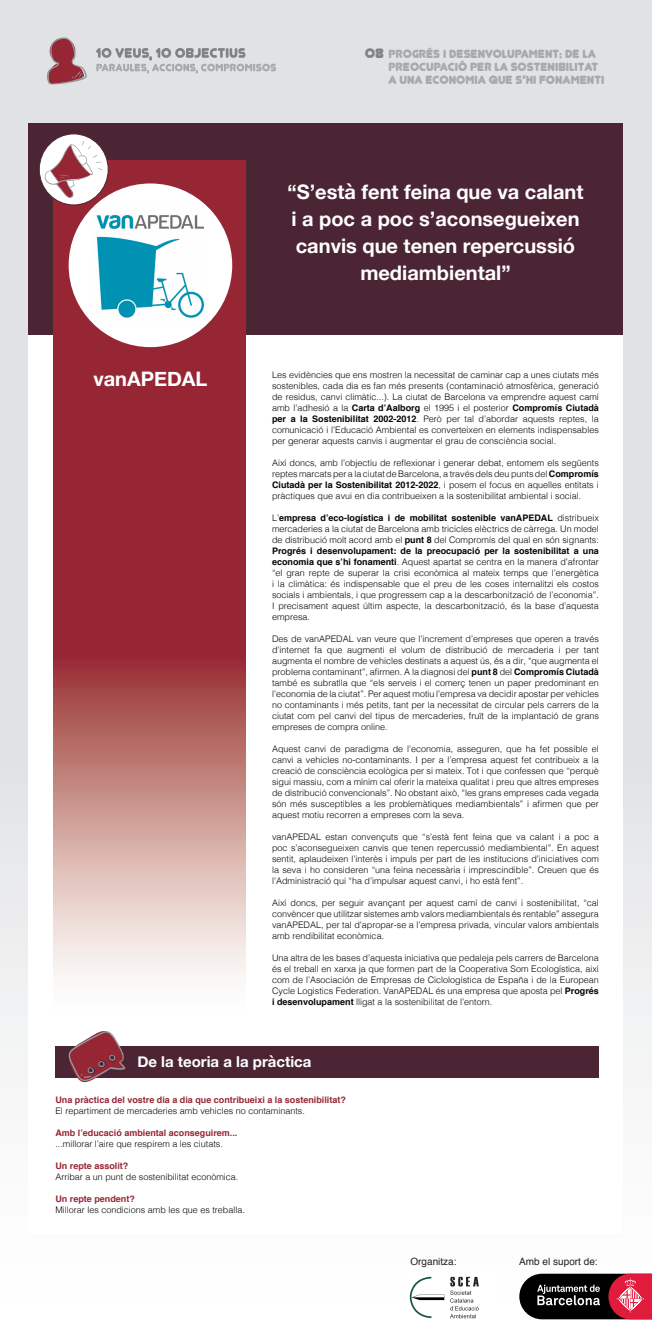
<style>
.page{position:relative;width:652px;height:1336px;background:#fff}
.page>*{position:absolute;margin:0;border:0;box-sizing:border-box;transform-origin:0 0}
.t1{font:700 20px/27px "Helvetica Neue";color:#fff;text-align:center}
.t2{font:16px "Junegull";color:#808285}
.t3{font:700 15px "Helvetica Neue";color:#fff}
.t4{font:14px/13px "Junegull";color:#a8a9ad}
.t5{font:10px "Helvetica";color:#231f20}
.t6{font:300 9px/11px "Helvetica";color:#040503;text-align:justify}
.t7{font:700 9px "Helvetica";color:#972635}
.s1{font-weight:700}
</style>
<div class="page">
<div style="left:0;top:0;width:652px;height:1335px;background:linear-gradient(to bottom,#d7d8da,#f9fafa)"></div>
<div style="left:29px;top:330px;width:594px;height:903px;background:#fff"></div>
<div style="left:29px;top:123px;width:594px;height:212px;background:#4c2534"></div>
<svg style="left:54px;top:160px;width:191px;height:819px;background:#b05c62"></svg>
<div style="left:55px;top:1045px;width:544px;height:32px;background:#4c2534"></div>
<div style="left:70px;top:185px;width:161px;height:160px;background:#fff;border-radius:50%"></div>
<img style="left:91px;top:205px;width:118px;height:117px">
<div style="left:69px;top:183px;width:163px;height:164px;border:3px solid #fff;border-radius:50%"></div>
<svg style="left:69px;top:1031px;width:57px;height:52px"></svg>
<img style="left:407px;top:1273px;width:90px;height:48px">
<svg style="left:96px;top:48px;width:180px;height:25px;background:#c5c6c8"></svg>
<svg style="left:46px;top:37px;width:41px;height:48px;background:#b37b84"></svg>
<svg style="left:519px;top:1273px;width:133px;height:45px;background:#613039"></svg>
<svg style="left:39px;top:134px;width:69px;height:71px"></svg>
<div style="left:39px;top:133px;width:70px;height:72px;border:1px solid #4c2534;border-radius:50%"></div>
<svg style="left:43px;top:141px;width:60px;height:57px;background:#d6b9be"></svg>
<p class="t4" style="left:388px;top:47px;width:217px">PROGRÉS I DESENVOLUPAMENT: DE LA<br>PREOCUPACIÓ PER LA SOSTENIBILITAT<br>A UNA ECONOMIA QUE S’HI FONAMENTI</p>
<p class="t2" style="left:365px;top:45px;width:21px">08</p>
<p class="t1" style="left:288px;top:178px;width:297px">“S’està fent feina que va calant i a poc a poc s’aconsegueixen canvis que tenen repercussió mediambiental”</p>
<p class="t1" style="left:93px;top:366px;width:116px">vanAPEDAL</p>
<p class="t6" style="left:272px;top:368px;width:328px">Les evidències que ens mostren la necessitat de caminar cap a unes ciutats més sostenibles, cada dia es fan més presents (contaminació atmosfèrica, generació de residus, canvi climàtic...). La ciutat de Barcelona va emprendre aquest camí amb l’adhesió a la <span class="s1">Carta d’Aalborg</span> el 1995 i el posterior <span class="s1">Compromís Ciutadà per a la Sostenibilitat 2002-2012</span>. Però per tal d’abordar aquests reptes, la comunicació i l’Educació Ambiental es converteixen en elements indispensables per generar aquests canvis i augmentar el grau de consciència social.</p>
<p class="t6" style="left:272px;top:456px;width:328px">Així doncs, amb l’objectiu de reflexionar i generar debat, entomem els següents reptes marcats per a la ciutat de Barcelona, a través dels deu punts del <span class="s1">Compromís Ciutadà per la Sostenibilitat 2012-2022</span>, i posem el focus en aquelles entitats i pràctiques que avui en dia contribueixen a la sostenibilitat ambiental i social.</p>
<p class="t6" style="left:272px;top:511px;width:328px">L’<span class="s1">empresa d’eco-logística i de mobilitat sostenible vanAPEDAL</span> distribueix mercaderies a la ciutat de Barcelona amb tricicles elèctrics de càrrega. Un model de distribució molt acord amb el <span class="s1">punt 8</span> del Compromís del qual en són signants:<br><span class="s1">Progrés i desenvolupament: de la preocupació per la sostenibilitat a una economia que s’hi fonamenti</span>. Aquest apartat se centra en la manera d’afrontar “el gran repte de superar la crisi econòmica al mateix temps que l’energètica i la climàtica: és indispensable que el preu de les coses internalitzi els costos socials i ambientals, i que progressem cap a la descarbonització de l’economia”.<br>I precisament aquest últim aspecte, la descarbonització, és la base d’aquesta empresa.</p>
<p class="t6" style="left:272px;top:632px;width:328px">Des de vanAPEDAL van veure que l’increment d’empreses que operen a través d’internet fa que augmenti el volum de distribució de mercaderia i per tant augmenta el nombre de vehicles destinats a aquest ús, és a dir, “que augmenta el problema contaminant”, afirmen. A la diagnosi del <span class="s1">punt 8</span> del <span class="s1">Compromís Ciutadà </span>també es subratlla que “els serveis i el comerç tenen un paper predominant en l’economia de la ciutat”. Per aquest motiu l’empresa va decidir apostar per vehicles no contaminants i més petits, tant per la necessitat de circular pels carrers de la ciutat com pel canvi del tipus de mercaderies, fruït de la implantació de grans empreses de compra online.</p>
<p class="t6" style="left:272px;top:742px;width:328px">Aquest canvi de paradigma de l’economia, asseguren, que ha fet possible el canvi a vehicles no-contaminants. I per a l’empresa aquest fet contribueix a la creació de consciència ecològica per si mateix. Tot i que confessen que “perquè sigui massiu, com a mínim cal oferir la mateixa qualitat i preu que altres empreses de distribució convencionals”. No obstant això, “les grans empreses cada vegada són més susceptibles a les problemàtiques mediambientals” i afirmen que per aquest motiu recorren a empreses com la seva.</p>
<p class="t6" style="left:272px;top:830px;width:328px">vanAPEDAL estan convençuts que “s’està fent feina que va calant i a poc a poc s’aconsegueixen canvis que tenen repercussió mediambiental”. En aquest sentit, aplaudeixen l’interès i impuls per part de les institucions d’iniciatives com la seva i ho consideren “una feina necessària i imprescindible”. Creuen que és l’Administració qui “ha d’impulsar aquest canvi, i ho està fent”.</p>
<p class="t6" style="left:272px;top:896px;width:328px">Així doncs, per seguir avançant per aquest camí de canvi i sostenibilitat, “cal convèncer que utilitzar sistemes amb valors mediambientals és rentable” assegura vanAPEDAL, per tal d’apropar-se a l’empresa privada, vincular valors ambientals amb rendibilitat econòmica.</p>
<p class="t6" style="left:272px;top:951px;width:328px">Una altra de les bases d’aquesta iniciativa que pedaleja pels carrers de Barcelona és el treball en xarxa ja que formen part de la Cooperativa Som Ecologística, així com de l’Asociación de Empresas de Ciclologística de España i de la European Cycle Logistics Federation. VanAPEDAL és una empresa que aposta pel <span class="s1">Progrés i desenvolupament</span> lligat a la sostenibilitat de l’entorn.</p>
<p class="t3" style="left:137px;top:1049px;width:176px">De la teoria a la pràctica</p>
<p class="t7" style="left:55px;top:1091px;width:292px">Una pràctica del vostre dia a dia que contribueixi a la sostenibilitat?</p>
<p class="t6" style="left:55px;top:1104px;width:251px">El repartiment de mercaderies amb vehicles no contaminants.</p>
<p class="t7" style="left:55px;top:1124px;width:184px">Amb l’educació ambiental aconseguirem...</p>
<p class="t6" style="left:55px;top:1137px;width:169px">...millorar l’aire que respirem a les ciutats.</p>
<p class="t7" style="left:55px;top:1157px;width:75px">Un repte assolit?</p>
<p class="t6" style="left:55px;top:1170px;width:185px">Arribar a un punt de sostenibilitat econòmica.</p>
<p class="t7" style="left:55px;top:1190px;width:81px">Un repte pendent?</p>
<p class="t6" style="left:55px;top:1203px;width:191px">Millorar les condicions amb les que es treballa.</p>
<p class="t5" style="left:410px;top:1252px;width:48px">Organitza:</p>
<p class="t5" style="left:519px;top:1252px;width:80px">Amb el suport de:</p>
</div>
